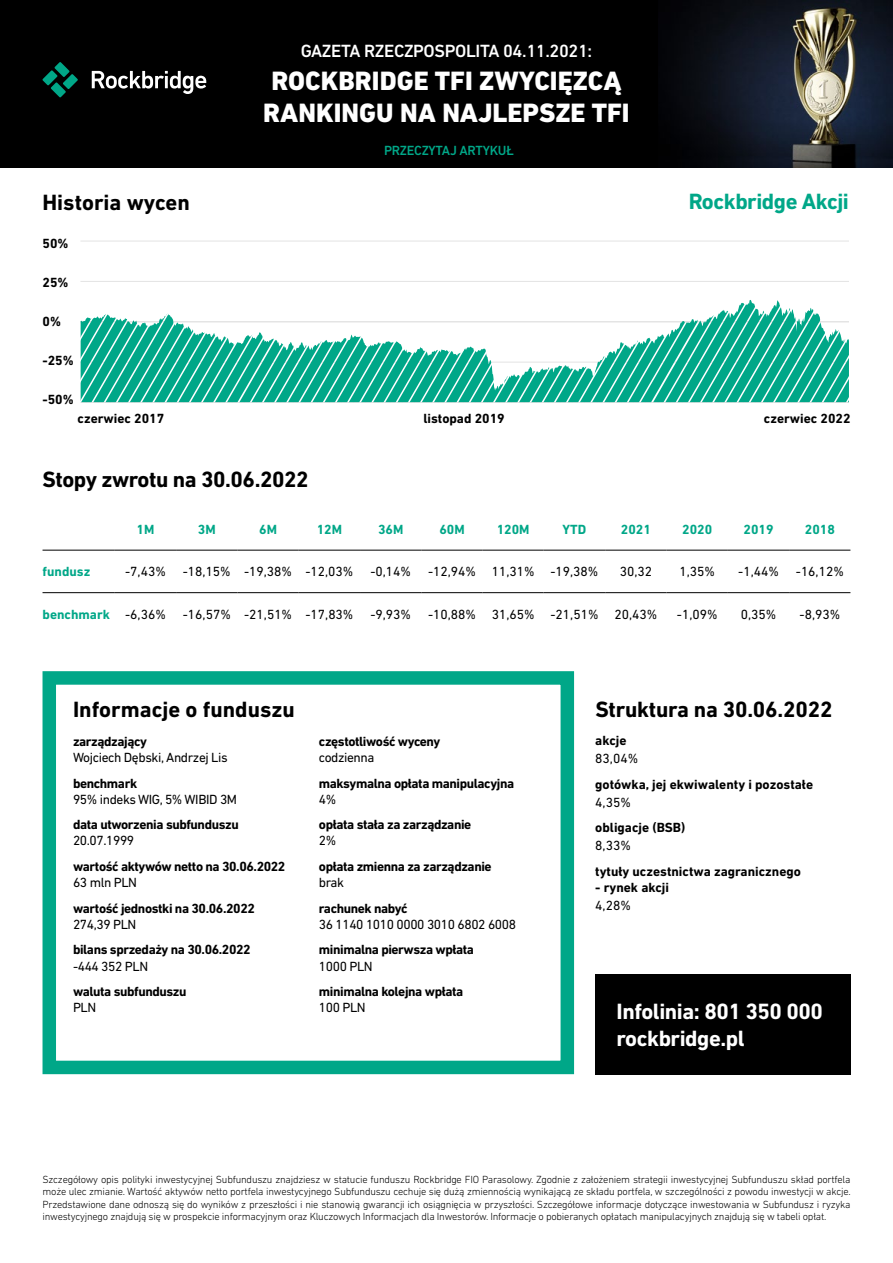
<style>
.page{position:relative;width:893px;height:1263px;background:#fff}
.page>*{position:absolute;margin:0;border:0;box-sizing:border-box;transform-origin:0 0}
.t1{font:800 27px/32.4px "DIN Next LT Pro";color:#fff}
.t2{font:700 22.5px "DIN Next LT Pro";letter-spacing:-.01em;color:#000}
.t3{font:700 22.5px/27px "DIN Next LT Pro";letter-spacing:-.02em;color:#fff}
.t4{font:700 22.5px "DIN Next LT Pro";letter-spacing:-.02em;color:#00a788}
.t5{font:500 18px "DIN Next LT Pro";letter-spacing:-.02em;color:#fff}
.t6{font:700 13.5px "DIN Next LT Pro";letter-spacing:-.03em;color:#000}
.t7{font:13.5px "DIN Next LT Pro";letter-spacing:-.03em;color:#000}
.t8{font:700 13.5px "DIN Next LT Pro";color:#000}
.t9{font:13.5px "DIN Next LT Pro";color:#000}
.t10{font:700 13.5px "DIN Next LT Pro";color:#00a788}
.t11{font:500 13.5px "DIN Next LT Pro";letter-spacing:-.02em;color:#00a788}
.t12{font:300 10.5px/12.6px "DIN Next LT Pro";letter-spacing:-.02em;color:#000;text-align:justify}
.s1{font-weight:400;color:#000}
</style>
<div class="page">
<img style="left:658px;top:0;width:235px;height:168px">
<div style="left:595px;top:974px;width:255px;height:100px;background:#000"></div>
<div style="left:0;top:0;width:658px;height:168px;background:#000"></div>
<svg style="left:42px;top:62px;width:36px;height:35px"></svg>
<svg style="left:92px;top:71px;width:114px;height:23px"></svg>
<div style="left:43px;top:671px;width:531px;height:403px;border:14px solid #00a788"></div>
<hr style="left:80px;top:402px;width:769px;height:1px;background:#e3e3e3">
<hr style="left:80px;top:362px;width:769px;height:1px;background:#e3e3e3">
<hr style="left:80px;top:321px;width:769px;height:1px;background:#e3e3e3">
<hr style="left:80px;top:281px;width:769px;height:1px;background:#e3e3e3">
<hr style="left:80px;top:241px;width:769px;height:1px;background:#e3e3e3">
<svg style="left:81px;top:300px;width:768px;height:102px"></svg>
<hr style="left:43px;top:550px;width:72px;height:1px;background:#000">
<hr style="left:115px;top:550px;width:61px;height:1px;background:#000">
<hr style="left:176px;top:550px;width:61px;height:1px;background:#000">
<hr style="left:237px;top:550px;width:62px;height:1px;background:#000">
<hr style="left:299px;top:550px;width:61px;height:1px;background:#000">
<hr style="left:360px;top:550px;width:61px;height:1px;background:#000">
<hr style="left:421px;top:550px;width:62px;height:1px;background:#000">
<hr style="left:483px;top:550px;width:61px;height:1px;background:#000">
<hr style="left:544px;top:550px;width:61px;height:1px;background:#000">
<hr style="left:605px;top:550px;width:61px;height:1px;background:#000">
<hr style="left:666px;top:550px;width:62px;height:1px;background:#000">
<hr style="left:728px;top:550px;width:61px;height:1px;background:#000">
<hr style="left:789px;top:550px;width:61px;height:1px;background:#000">
<hr style="left:43px;top:592px;width:72px;height:1px;background:#000">
<hr style="left:115px;top:592px;width:61px;height:1px;background:#000">
<hr style="left:176px;top:592px;width:61px;height:1px;background:#000">
<hr style="left:237px;top:592px;width:62px;height:1px;background:#000">
<hr style="left:299px;top:592px;width:61px;height:1px;background:#000">
<hr style="left:360px;top:592px;width:61px;height:1px;background:#000">
<hr style="left:421px;top:592px;width:62px;height:1px;background:#000">
<hr style="left:483px;top:592px;width:61px;height:1px;background:#000">
<hr style="left:544px;top:592px;width:61px;height:1px;background:#000">
<hr style="left:605px;top:592px;width:61px;height:1px;background:#000">
<hr style="left:666px;top:592px;width:62px;height:1px;background:#000">
<hr style="left:728px;top:592px;width:61px;height:1px;background:#000">
<hr style="left:789px;top:592px;width:61px;height:1px;background:#000">
<h2 class="t2" style="left:43px;top:189px;width:149px">Historia wycen</h2>
<p class="t6" style="left:43px;top:235px;width:28px">50%</p>
<p class="t6" style="left:43px;top:274px;width:28px">25%</p>
<p class="t6" style="left:43px;top:313px;width:20px">0%</p>
<p class="t6" style="left:43px;top:352px;width:33px">-25%</p>
<p class="t6" style="left:43px;top:391px;width:33px">-50%</p>
<h3 class="t5" style="left:301px;top:41px;width:293px">GAZETA RZECZPOSPOLITA 04.11.2021:</h3>
<h1 class="t1" style="left:263px;top:64px;width:368px">ROCKBRIDGE TFI ZWYCIĘZCĄ<br>RANKINGU NA NAJLEPSZE TFI</h1>
<p class="t11" style="left:384px;top:143px;width:131px">PRZECZYTAJ ARTYKUŁ</p>
<h2 class="t4" style="left:689px;top:188px;width:162px">Rockbridge Akcji</h2>
<p class="t8" style="left:78px;top:411px;width:88px">czerwiec 2017</p>
<p class="t8" style="left:423px;top:411px;width:83px">listopad 2019</p>
<p class="t8" style="left:764px;top:411px;width:88px">czerwiec 2022</p>
<h2 class="t2" style="left:43px;top:466px;width:268px">Stopy zwrotu na 30.06.2022</h2>
<p class="t10" style="left:137px;top:521px;width:19px">1M</p>
<p class="t10" style="left:198px;top:521px;width:19px">3M</p>
<p class="t10" style="left:259px;top:521px;width:19px">6M</p>
<p class="t10" style="left:317px;top:521px;width:27px">12M</p>
<p class="t10" style="left:378px;top:521px;width:27px">36M</p>
<p class="t10" style="left:439px;top:521px;width:27px">60M</p>
<p class="t10" style="left:497px;top:521px;width:34px">120M</p>
<p class="t10" style="left:563px;top:521px;width:25px">YTD</p>
<p class="t10" style="left:621px;top:521px;width:32px">2021</p>
<p class="t10" style="left:682px;top:521px;width:32px">2020</p>
<p class="t10" style="left:743px;top:521px;width:32px">2019</p>
<p class="t10" style="left:805px;top:521px;width:32px">2018</p>
<p class="t10" style="left:43px;top:564px;width:49px">fundusz</p>
<p class="t7" style="left:125px;top:564px;width:42px">-7,43%</p>
<p class="t9" style="left:183px;top:564px;width:172px">-18,15% -19,38% -12,03%</p>
<p class="t7" style="left:370px;top:564px;width:42px">-0,14%</p>
<p class="t9" style="left:428px;top:564px;width:172px">-12,94% 11,31% -19,38%</p>
<p class="t7" style="left:620px;top:564px;width:34px">30,32</p>
<p class="t7" style="left:679px;top:564px;width:37px">1,35%</p>
<p class="t7" style="left:738px;top:564px;width:42px">-1,44%</p>
<p class="t7" style="left:796px;top:564px;width:50px">-16,12%</p>
<p class="t10" style="left:43px;top:607px;width:125px">benchmark <span class="s1">-6,36%</span></p>
<p class="t9" style="left:183px;top:607px;width:172px">-16,57% -21,51% -17,83%</p>
<p class="t7" style="left:370px;top:607px;width:42px">-9,93%</p>
<p class="t9" style="left:428px;top:607px;width:231px">-10,88% 31,65% -21,51% 20,43%</p>
<p class="t7" style="left:677px;top:607px;width:42px">-1,09%</p>
<p class="t7" style="left:741px;top:607px;width:37px">0,35%</p>
<p class="t7" style="left:800px;top:607px;width:42px">-8,93%</p>
<h2 class="t2" style="left:73px;top:696px;width:223px">Informacje o funduszu</h2>
<h2 class="t2" style="left:595px;top:696px;width:239px">Struktura na 30.06.2022</h2>
<p class="t6" style="left:73px;top:733px;width:76px">zarządzający</p>
<p class="t7" style="left:73px;top:750px;width:156px">Wojciech Dębski, Andrzej Lis</p>
<p class="t6" style="left:73px;top:775px;width:66px">benchmark</p>
<p class="t7" style="left:73px;top:791px;width:166px">95% indeks WIG, 5% WIBID 3M</p>
<p class="t6" style="left:73px;top:817px;width:167px">data utworzenia subfunduszu</p>
<p class="t7" style="left:73px;top:833px;width:63px">20.07.1999</p>
<p class="t6" style="left:73px;top:858px;width:214px">wartość aktywów netto na 30.06.2022</p>
<p class="t7" style="left:73px;top:875px;width:66px">63 mln PLN</p>
<p class="t6" style="left:73px;top:900px;width:183px">wartość jednostki na 30.06.2022</p>
<p class="t7" style="left:73px;top:916px;width:65px">274,39 PLN</p>
<p class="t6" style="left:73px;top:942px;width:179px">bilans sprzedaży na 30.06.2022</p>
<p class="t7" style="left:73px;top:958px;width:77px">-444 352 PLN</p>
<p class="t6" style="left:73px;top:983px;width:115px">waluta subfunduszu</p>
<p class="t7" style="left:73px;top:1000px;width:25px">PLN</p>
<p class="t6" style="left:319px;top:733px;width:123px">częstotliwość wyceny</p>
<p class="t7" style="left:319px;top:750px;width:57px">codzienna</p>
<p class="t6" style="left:319px;top:775px;width:197px">maksymalna opłata manipulacyjna</p>
<p class="t7" style="left:319px;top:791px;width:19px">4%</p>
<p class="t6" style="left:319px;top:817px;width:154px">opłata stała za zarządzanie</p>
<p class="t7" style="left:319px;top:833px;width:19px">2%</p>
<p class="t6" style="left:319px;top:858px;width:174px">opłata zmienna za zarządzanie</p>
<p class="t7" style="left:319px;top:875px;width:27px">brak</p>
<p class="t6" style="left:319px;top:900px;width:90px">rachunek nabyć</p>
<p class="t7" style="left:319px;top:916px;width:199px">36 1140 1010 0000 3010 6802 6008</p>
<p class="t6" style="left:319px;top:942px;width:157px">minimalna pierwsza wpłata</p>
<p class="t7" style="left:319px;top:958px;width:55px">1000 PLN</p>
<p class="t6" style="left:319px;top:983px;width:146px">minimalna kolejna wpłata</p>
<p class="t7" style="left:319px;top:1000px;width:48px">100 PLN</p>
<p class="t6" style="left:595px;top:733px;width:33px">akcje</p>
<p class="t7" style="left:595px;top:751px;width:44px">83,04%</p>
<p class="t8" style="left:595px;top:776px;width:219px">gotówka, jej ekwiwalenty i pozostałe</p>
<p class="t7" style="left:595px;top:795px;width:37px">4,35%</p>
<p class="t8" style="left:595px;top:820px;width:92px">obligacje (BSB)</p>
<p class="t7" style="left:595px;top:838px;width:37px">8,33%</p>
<p class="t8" style="left:595px;top:863px;width:207px">tytuły uczestnictwa zagranicznego</p>
<p class="t8" style="left:595px;top:880px;width:75px">- rynek akcji</p>
<p class="t7" style="left:595px;top:898px;width:37px">4,28%</p>
<h2 class="t3" style="left:617px;top:998px;width:208px">Infolinia: 801 350 000 rockbridge.pl</h2>
<p class="t12" style="left:43px;top:1173px;width:810px">Szczegółowy opis polityki inwestycyjnej Subfunduszu znajdziesz w statucie funduszu Rockbridge FIO Parasolowy. Zgodnie z założeniem strategii inwestycyjnej Subfunduszu skład portfela może ulec zmianie. Wartość aktywów netto portfela inwestycyjnego Subfunduszu cechuje się dużą zmiennością wynikającą ze składu portfela, w szczególności z powodu inwestycji w akcje.<br>Przedstawione dane odnoszą się do wyników z przeszłości i nie stanowią gwarancji ich osiągnięcia w przyszłości. Szczegółowe informacje dotyczące inwestowania w Subfundusz i ryzyka inwestycyjnego znajdują się w prospekcie informacyjnym oraz Kluczowych Informacjach dla Inwestorów. Informacje o pobieranych opłatach manipulacyjnych znajdują się w tabeli opłat.</p>
</div>
